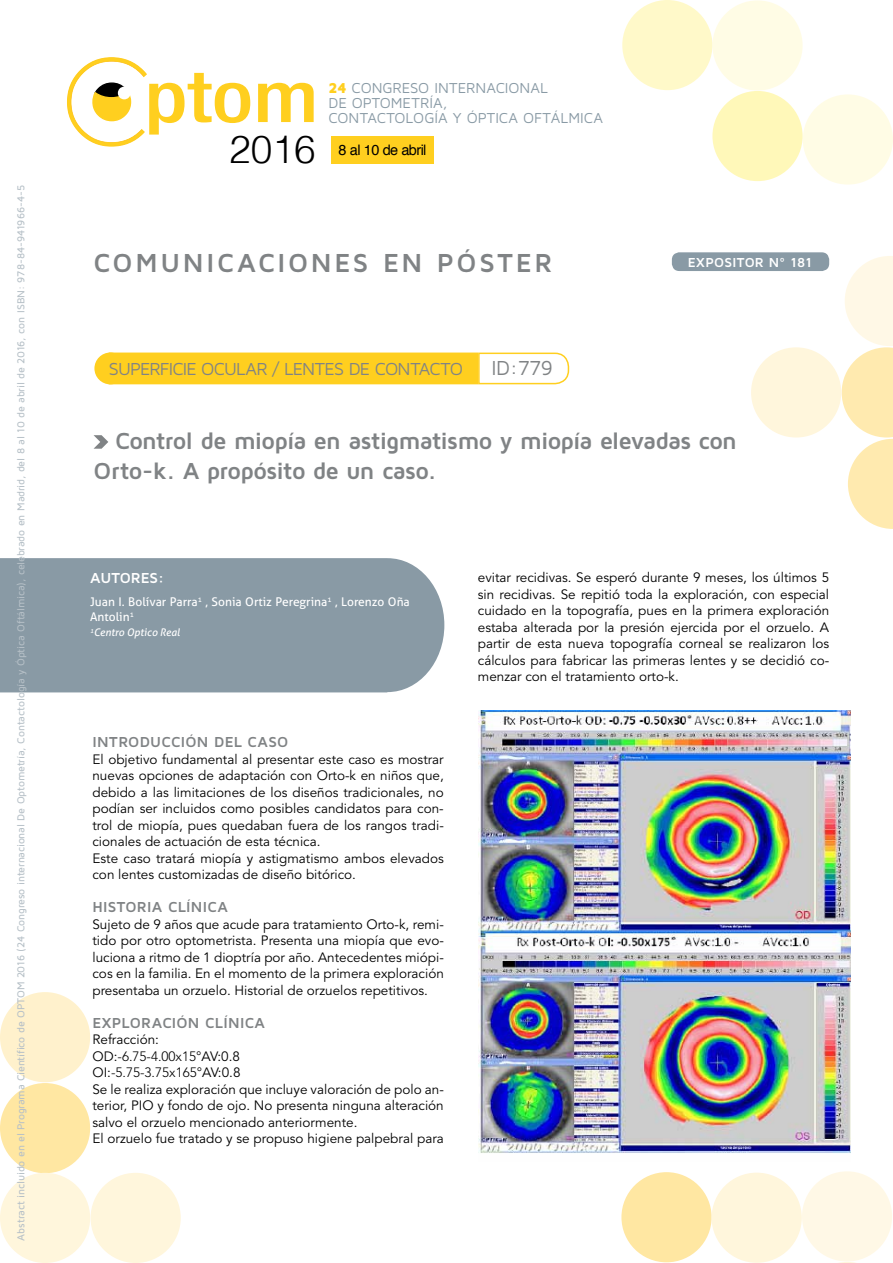
<style>
.page{position:relative;width:893px;height:1263px;background:#fff}
.page>*{position:absolute;margin:0;border:0;box-sizing:border-box;transform-origin:0 0}
.t1{font:300 38.85px "Helvetica";color:#000}
.t2{font:700 27px "Maven Pro";letter-spacing:.095em;color:#808385}
.t3{font:700 24px/30px "Maven Pro";letter-spacing:-.03em;color:#808385}
.t4{font:21px "Maven Pro";color:#808385}
.t5{font:18px "Maven Pro";letter-spacing:-.045em;color:#808385}
.t6{font:700 15px "Maven Pro";letter-spacing:.015em;color:#808385}
.t7{font:700 15px "Maven Pro";letter-spacing:.005em;color:#fff}
.t8{font:14.85px/14.9px "Maven Pro";letter-spacing:-.005em;color:#899aa5}
.t9{font:14.55px "Helvetica";letter-spacing:-.04em;color:#000}
.t10{font:13.5px/16.5px "Avenir LT Std";color:#000}
.t11{font:700 13.5px "Maven Pro";letter-spacing:.02em;color:#fff}
.t12{font:12px/15px "Aller";color:#fff}
.t13{font:500 10.5px "Maven Pro";letter-spacing:-.015em;color:#b6c0c7}
.t14{font:italic 10.5px "Aller";color:#fff}
.s1{font-weight:900;color:#ffcf1f}
.s2{font-weight:300}
</style>
<div class="page">
<div style="left:331px;top:136px;width:103px;height:28px;background:#ffcf1f"></div>
<div style="left:803px;top:94px;width:90px;height:91px;background:#fffce5;border-radius:50%"></div>
<div style="left:622px;top:0;width:90px;height:90px;background:#fff9c9;border-radius:50%"></div>
<div style="left:712px;top:91px;width:91px;height:90px;background:#fff8b9;border-radius:50%"></div>
<div style="left:712px;top:0;width:91px;height:91px;background:#fffce5;border-radius:50%"></div>
<svg style="left:258px;top:83px;width:56px;height:39px"></svg>
<svg style="left:67px;top:57px;width:183px;height:90px"></svg>
<div style="left:802px;top:1171px;width:90px;height:90px;background:#fff8e6;border-radius:50%"></div>
<div style="left:621px;top:1172px;width:91px;height:90px;background:#ffe7a2;border-radius:50%"></div>
<div style="left:712px;top:1172px;width:90px;height:91px;background:#fff6dc;border-radius:50%"></div>
<div style="left:0;top:992px;width:90px;height:90px;background:#fff1cc;border-radius:50%"></div>
<div style="left:0;top:1083px;width:90px;height:90px;background:#ffe7a2;border-radius:50%"></div>
<div style="left:0;top:1173px;width:90px;height:90px;background:#fff6dc;border-radius:50%"></div>
<div style="left:91px;top:1173px;width:90px;height:90px;background:#fff6dc;border-radius:50%"></div>
<svg style="left:842px;top:256px;width:51px;height:273px"></svg>
<div style="left:751px;top:347px;width:90px;height:90px;background:#fff6dc;border-radius:50%"></div>
<div style="left:672px;top:252px;width:157px;height:19px;background:#899aa5;border-radius:8px"></div>
<div style="left:94px;top:352px;width:32px;height:32px;background:#ffcf1f;border-radius:50%"></div>
<div style="left:109px;top:353px;width:369px;height:31px;background:#ffcf1f"></div>
<svg style="left:477px;top:352px;width:93px;height:33px"></svg>
<svg style="left:839px;top:1262px;width:17px;height:1px"></svg>
<svg style="left:94px;top:435px;width:14px;height:14px"></svg>
<div style="left:0;top:558px;width:444px;height:134px;background:#899aa5"></div>
<img style="left:478px;top:710px;width:372px;height:443px">
<p class="t13" style="left:14px;top:1240px;width:1057px;rotate:-90deg">Abstract incluido en el Programa Científico de OPTOM 2016 (24 Congreso internacional De Optometría, Contactología y Óptica Oftálmica), celebrado en Madrid, del 8 al 10 de abril de 2016, con ISBN: 978-84-941966-4-5</p>
<p class="t8" style="left:328px;top:80px;width:276px"><span class="s1">24</span> CONGRESO INTERNACIONAL<br>DE OPTOMETRÍA,<br>CONTACTOLOGÍA Y ÓPTICA OFTÁLMICA</p>
<h1 class="t1" style="left:229px;top:118px;width:88px">2016</h1>
<p class="t9" style="left:339px;top:138px;width:89px">8 al 10 de abril</p>
<h2 class="t2" style="left:93px;top:245px;width:308px">COMUNICACIONES EN</h2>
<h2 class="t2" style="left:437px;top:245px;width:117px">PÓSTER</h2>
<h3 class="t5" style="left:109px;top:358px;width:356px">SUPERFICIE OCULAR / LENTES DE CONTACTO</h3>
<h3 class="t4" style="left:491px;top:355px;width:63px">ID :779</h3>
<p class="t11" style="left:688px;top:254px;width:126px">EXPOSITOR Nº 181</p>
<h3 class="t3" style="left:94px;top:424px;width:645px;text-indent:22px">CONTROL DE MIOPÍA EN ASTIGMATISMO Y MIOPÍA ELEVADAS CON<br>ORTO-K. A PROPÓSITO DE UN CASO.</h3>
<p class="t7" style="left:90px;top:568px;width:76px">AUTORES:</p>
<p class="t12" style="left:90px;top:595px;width:321px">Juan I. Bolívar Parra<sup>1</sup> , Sonia Ortiz Peregrina<sup>1</sup> , Lorenzo Oña<br>Antolin<sup>1</sup></p>
<p class="t14" style="left:90px;top:626px;width:91px"><sup>1</sup>Centro Optico Real</p>
<p class="t6" style="left:92px;top:732px;width:197px">I NTRODUCCIÓN DEL CASO</p>
<p class="t10" style="left:92px;top:751px;width:353px">El objetivo fundamental al presentar este caso es mostrar nuevas opciones de adaptación con Orto-k en niños que, debido a las limitaciones de los diseños tradicionales, no podían ser incluidos como posibles candidatos para con&shy;trol de miopía, pues quedaban fuera de los rangos tradi&shy;cionales de actuación de esta técnica.<br>Este caso tratará miopía y astigmatismo ambos elevados con lentes customizadas de diseño bitórico.</p>
<p class="t6" style="left:92px;top:897px;width:137px">HISTORIA CLÍNICA</p>
<p class="t10" style="left:92px;top:916px;width:353px;text-align:justify">Sujeto de 9 años que acude para tratamiento Orto-k, remi&shy;tido por otro optometrista. Presenta una miopía que evo&shy;luciona a ritmo de 1 dioptría por año. Antecedentes miópi&shy;cos en la familia. En el momento de la primera exploración presentaba un orzuelo. Historial de orzuelos repetitivos.</p>
<p class="t6" style="left:92px;top:1013px;width:174px">EXPLORACIÓN CLÍNICA</p>
<p class="t10" style="left:92px;top:1031px;width:353px">Refracción:<br>OD:<span class="s2">-6.75-4.00x15°</span>AV:0.8<br>OI:<span class="s2">-5.75-3.75x165°</span>AV:0.8<br>Se le realiza exploración que incluye valoración de polo an&shy;terior, PIO y fondo de ojo. No presenta ninguna alteración salvo el orzuelo mencionado anteriormente.<br>El orzuelo fue tratado y se propuso higiene palpebral para</p>
<p class="t10" style="left:478px;top:569px;width:353px;text-align:justify">evitar recidivas. Se esperó durante 9 meses, los últimos 5 sin recidivas. Se repitió toda la exploración, con especial cuidado en la topografía, pues en la primera exploración estaba alterada por la presión ejercida por el orzuelo. A partir de esta nueva topografía corneal se realizaron los cálculos para fabricar las primeras lentes y se decidió co&shy;menzar con el tratamiento orto-k.</p>
</div>
